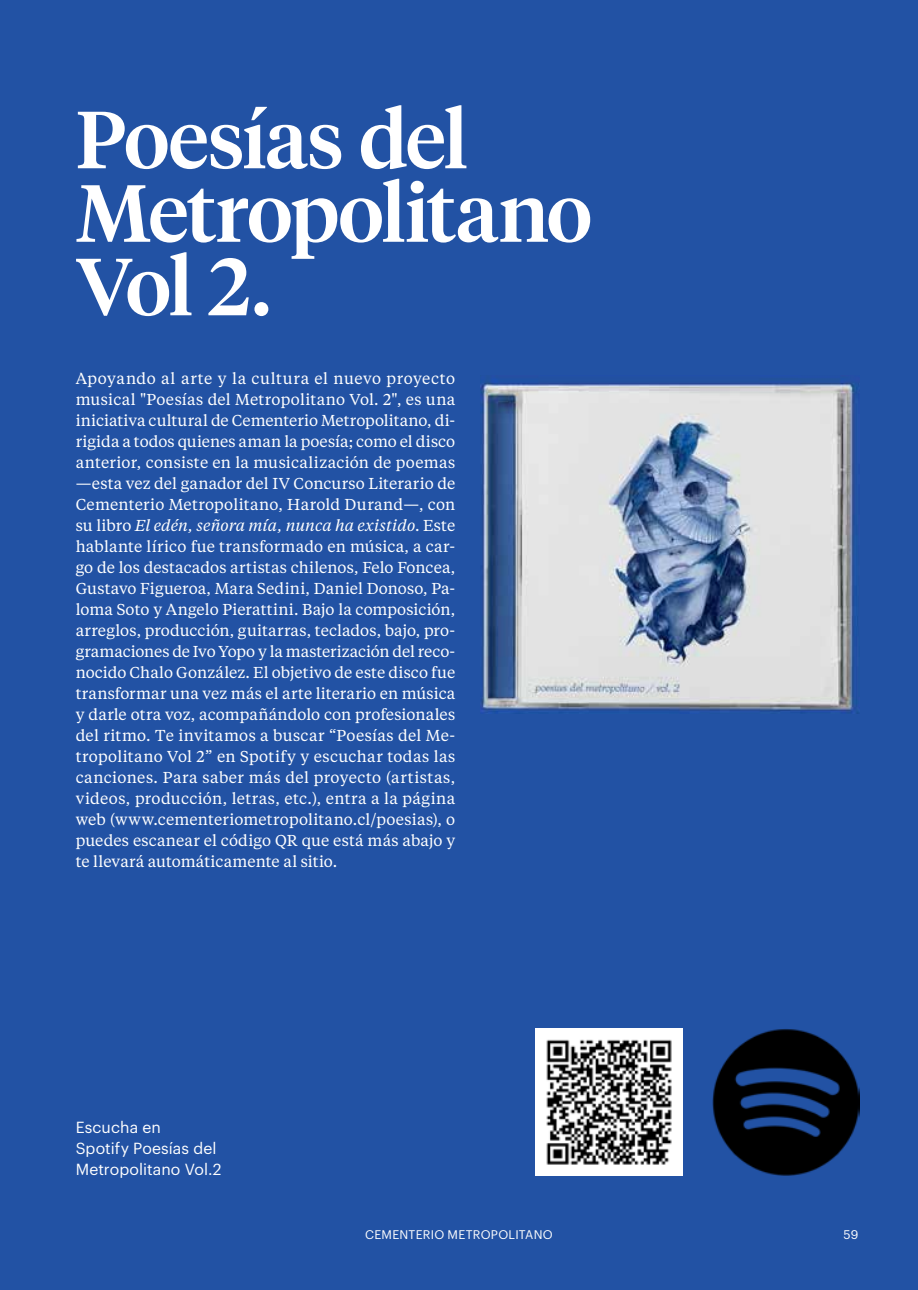
<style>
.page{position:relative;width:918px;height:1290px;background:#2252a4}
.page>*{position:absolute;margin:0;border:0;box-sizing:border-box;transform-origin:0 0}
.t1{font:500 80.5px/73.5px "Tiempos Headline";letter-spacing:-.02em;color:#fff}
.t2{font:15.75px/21px "Tiempos Text";letter-spacing:.005em;color:#fff;text-align:justify}
.t3{font:15.75px/21px "Graphik";letter-spacing:.005em;color:#fff}
.t4{font:12.25px "Graphik";letter-spacing:.02em;color:#fff}
.s1{font-style:italic}
</style>
<div class="page">
<img style="left:712px;top:1029px;width:147px;height:146px">
<img style="left:535px;top:1028px;width:147px;height:147px">
<img style="left:480px;top:379px;width:378px;height:334px">
<h1 class="t1" style="left:76px;top:99px;width:518px">Poesías del<br>Metropolitano<br>Vol 2.</h1>
<p class="t2" style="left:76px;top:367px;width:381px">Apoyando al arte y la cultura el nuevo proyecto musical "Poesías del Metropolitano Vol. 2", es una iniciativa cultural de Cementerio Metropolitano, di&shy;rigida a todos quienes aman la poesía; como el disco anterior, consiste en la musicalización de poemas —esta vez del ganador del IV Concurso Literario de Cementerio Metropolitano, Harold Durand—, con su libro <span class="s1">El edén, señora mía, nunca ha existido</span>. Este hablante lírico fue transformado en música, a car&shy;go de los destacados artistas chilenos, Felo Foncea, Gustavo Figueroa, Mara Sedini, Daniel Donoso, Pa&shy;loma Soto y Angelo Pierattini. Bajo la composición, arreglos, producción, guitarras, teclados, bajo, pro&shy;gramaciones de Ivo Yopo y la masterización del reco&shy;nocido Chalo González. El objetivo de este disco fue transformar una vez más el arte literario en música y darle otra voz, acompañándolo con profesionales del ritmo. Te invitamos a buscar “Poesías del Me&shy;tropolitano Vol 2” en Spotify y escuchar todas las canciones. Para saber más del proyecto (artistas, videos, producción, letras, etc.), entra a la página web (www.cementeriometropolitano.cl/poesias), o puedes escanear el código QR que está más abajo y te llevará automáticamente al sitio.</p>
<p class="t3" style="left:76px;top:1116px;width:147px">Escucha en<br>Spotify Poesías del<br>Metropolitano Vol.2</p>
<p class="t4" style="left:365px;top:1226px;width:189px">CEMENTERIO METROPOLITANO</p>
<p class="t4" style="left:843px;top:1226px;width:16px">59</p>
</div>
